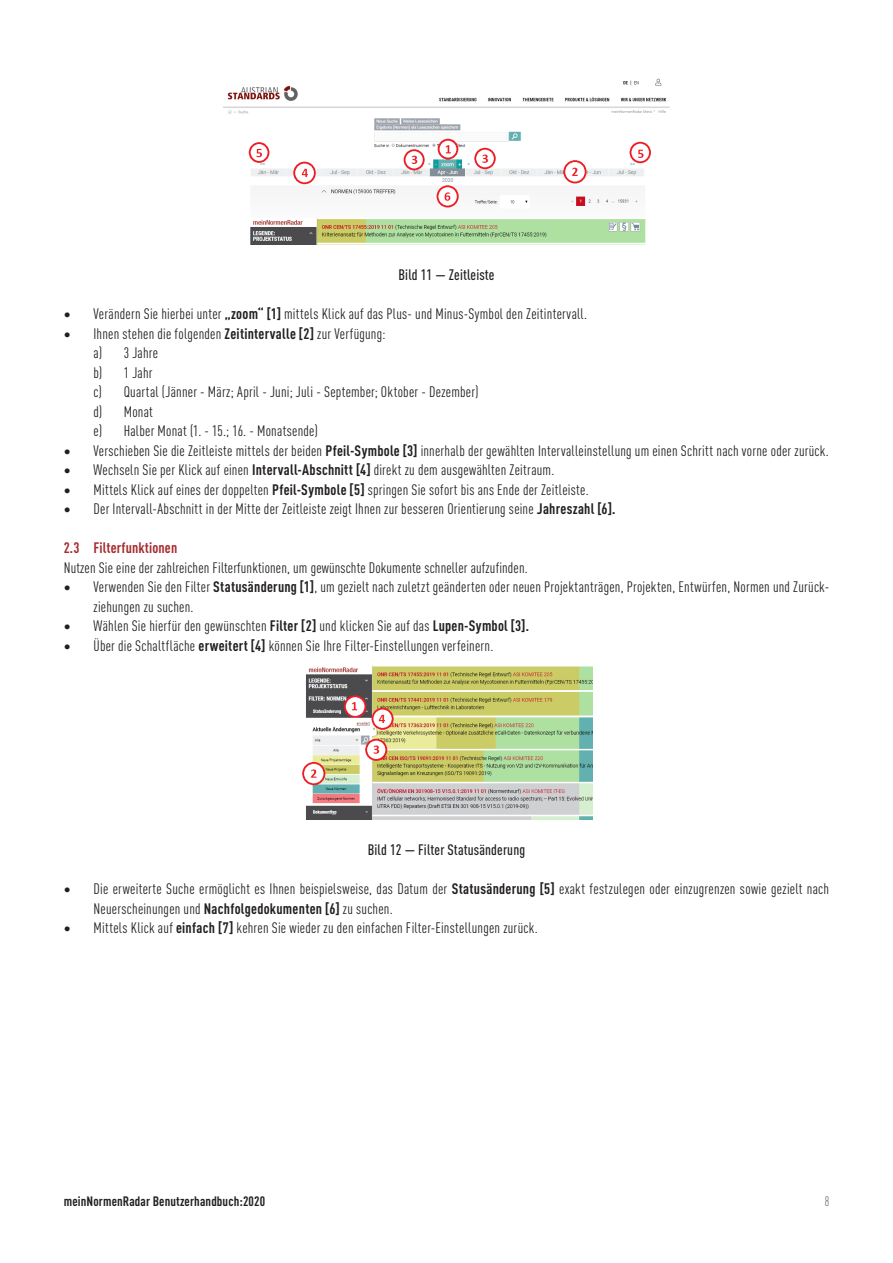
<style>
.page{position:relative;width:893px;height:1263px;background:#fff}
.page>*{position:absolute;margin:0;border:0;box-sizing:border-box;transform-origin:0 0}
.List_Continue{font:condensed 15px/19.5px "DINOT";letter-spacing:.015em;color:#231f20}
.List_Number_2{font:condensed 15px "DINOT";letter-spacing:.015em;color:#231f20}
.Body_Text{font:condensed 15px "DINOT";letter-spacing:.01em;color:#231f20}
.Figure_title{font:500 condensed 15px "DINOT";letter-spacing:.01em;color:#231f20}
.Heading_2{font:700 condensed 15px "DINOT";letter-spacing:.01em;color:#a72b30}
.t1{font:700 condensed 13.5px "DINOT";letter-spacing:.01em;color:#231f20}
.t2{font:300 condensed 13.5px "DINOT";color:#231f20}
.s1{font-weight:700}
</style>
<div class="page">
<img style="left:224px;top:78px;width:445px;height:167px">
<img style="left:302px;top:665px;width:291px;height:154px">
<p class="Figure_title" style="left:398px;top:264px;width:98px">Bild 11 — Zeitleiste</p>
<p class="List_Continue" style="left:64px;top:303px;width:525px">• Verändern Sie hierbei unter <span class="s1">„zoom“ [1]</span> mittels Klick auf das Plus- und Minus-Symbol den Zeitintervall.</p>
<p class="List_Continue" style="left:64px;top:323px;width:323px">• Ihnen stehen die folgenden <span class="s1">Zeitintervalle [2]</span> zur Verfügung:</p>
<p class="List_Number_2" style="left:94px;top:342px;width:66px">a) 3 Jahre</p>
<p class="List_Number_2" style="left:94px;top:362px;width:60px">b) 1 Jahr</p>
<p class="List_Number_2" style="left:94px;top:381px;width:386px">c) Quartal (Jänner - März; April - Juni; Juli - September; Oktober - Dezember)</p>
<p class="List_Number_2" style="left:94px;top:401px;width:61px">d) Monat</p>
<p class="List_Number_2" style="left:94px;top:420px;width:226px">e) Halber Monat (1. - 15.; 16. - Monatsende)</p>
<p class="List_Continue" style="left:64px;top:440px;width:767px">• Verschieben Sie die Zeitleiste mittels der beiden <span class="s1">Pfeil-Symbole [3]</span> innerhalb der gewählten Intervalleinstellung um einen Schritt nach vorne oder zurück.</p>
<p class="List_Continue" style="left:64px;top:459px;width:492px">• Wechseln Sie per Klick auf einen <span class="s1">Intervall-Abschnitt [4]</span> direkt zu dem ausgewählten Zeitraum.</p>
<p class="List_Continue" style="left:64px;top:479px;width:526px">• Mittels Klick auf eines der doppelten <span class="s1">Pfeil-Symbole [5]</span> springen Sie sofort bis ans Ende der Zeitleiste.</p>
<p class="List_Continue" style="left:64px;top:498px;width:553px">• Der Intervall-Abschnitt in der Mitte der Zeitleiste zeigt Ihnen zur besseren Orientierung seine <span class="s1">Jahreszahl [6].</span></p>
<h2 class="Heading_2" style="left:64px;top:537px;width:115px">2.3 Filterfunktionen</h2>
<p class="Body_Text" style="left:64px;top:557px;width:466px">Nutzen Sie eine der zahlreichen Filterfunktionen, um gewünschte Dokumente schneller aufzufinden.</p>
<p class="List_Continue" style="left:94px;top:576px;width:737px;text-indent:-30px">• Verwenden Sie den Filter <span class="s1">Statusänderung [1]</span>, um gezielt nach zuletzt geänderten oder neuen Projektanträgen, Projekten, Entwürfen, Normen und Zurück&shy;ziehungen zu suchen.</p>
<p class="List_Continue" style="left:64px;top:615px;width:467px">• Wählen Sie hierfür den gewünschten <span class="s1">Filter [2]</span> und klicken Sie auf das <span class="s1">Lupen-Symbol [3].</span></p>
<p class="List_Continue" style="left:64px;top:635px;width:431px">• Über die Schaltfläche <span class="s1">erweitert [4]</span> können Sie Ihre Filter-Einstellungen verfeinern.</p>
<p class="Figure_title" style="left:368px;top:839px;width:159px">Bild 12 — Filter Statusänderung</p>
<p class="List_Continue" style="left:94px;top:878px;width:737px;text-indent:-30px">• Die erweiterte Suche ermöglicht es Ihnen beispielsweise, das Datum der <span class="s1">Statusänderung [5]</span> exakt festzulegen oder einzugrenzen sowie gezielt nach<br>Neuerscheinungen und <span class="s1">Nachfolgedokumenten [6]</span> zu suchen.</p>
<p class="List_Continue" style="left:64px;top:917px;width:476px">• Mittels Klick auf <span class="s1">einfach [7]</span> kehren Sie wieder zu den einfachen Filter-Einstellungen zurück.</p>
<p class="t1" style="left:64px;top:1192px;width:203px">meinNormenRadar Benutzerhandbuch:2020</p>
<p class="t2" style="left:825px;top:1193px;width:6px">8</p>
</div>
